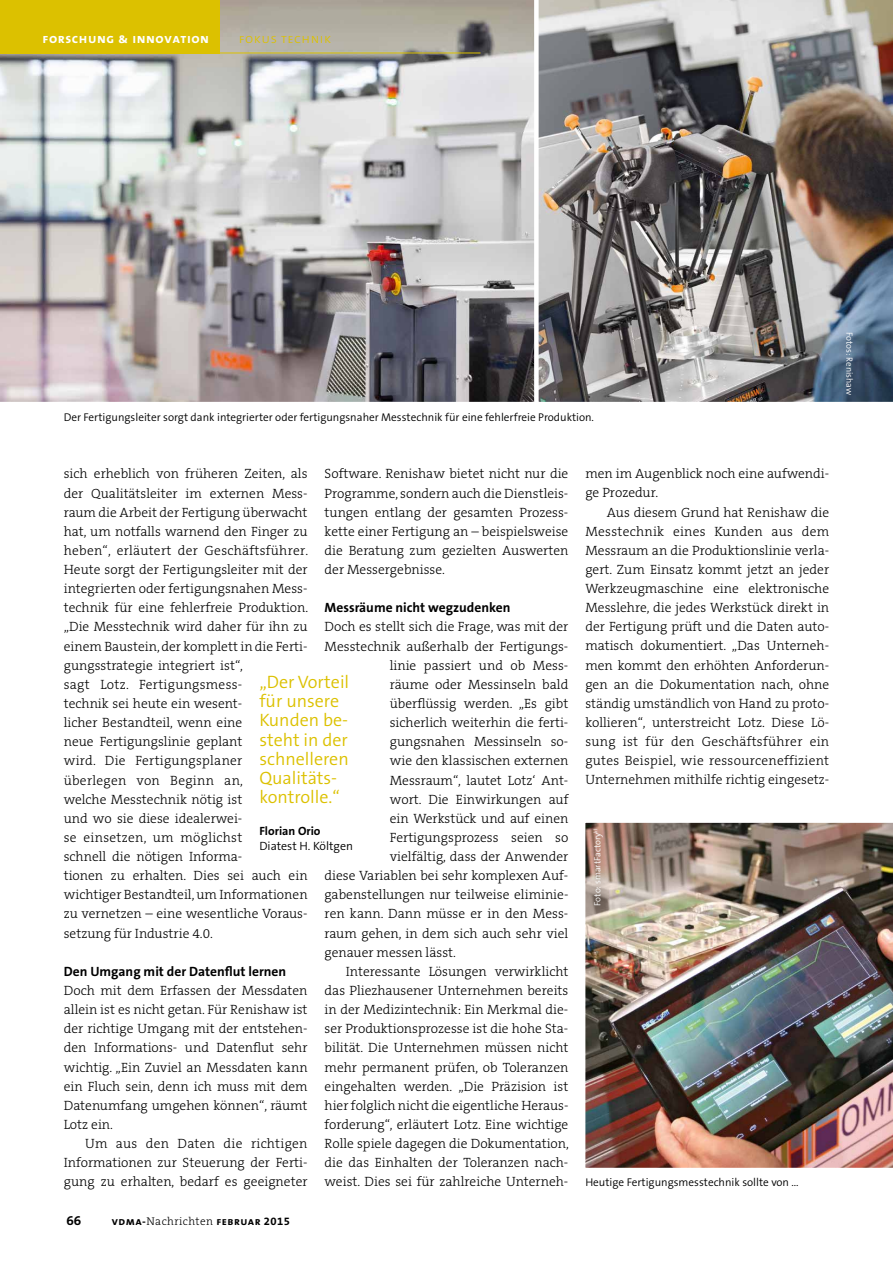
<style>
.page{position:relative;width:893px;height:1263px;background:#fff}
.page>*{position:absolute;margin:0;border:0;box-sizing:border-box;transform-origin:0 0}
.t1{font:300 18px/19.2px "The Sans B W4";color:#dcc100}
.t2{font:300 13.5px/19.2px "The Serif B W3";color:#000;text-align:justify}
.t3{font:700 13.5px "The Sans B W7";color:#000}
.t4{font:13.5px "The Sans Bold Caps";letter-spacing:.04em;color:#fff}
.t5{font:13.5px "The Sans Light Caps";letter-spacing:.04em;color:#dcc100}
.t6{font:300 12px "The Sans B W4";color:#000}
.t7{font:700 12px "The Sans B W7";color:#000}
.t8{font:300 11.25px "The Sans B W4";color:#000}
.t9{font:11.25px "The Sans Bold Caps";letter-spacing:.04em;color:#000}
.t10{font:300 9px "The Sans B W4";color:#fff}
.s1{font-family:"The Serif B W3";font-weight:300}
.s2{font-family:"The Sans B W7";font-weight:700}
</style>
<div class="page">
<img style="left:0;top:0;width:532px;height:402px">
<div style="left:0;top:0;width:220px;height:53px;background:#dcc100"></div>
<hr style="left:220px;top:53px;width:260px;height:1px;background:#dcc100">
<img style="left:532px;top:0;width:361px;height:402px">
<img style="left:585px;top:822px;width:308px;height:346px">
<div style="left:587px;top:822px;width:25px;height:93px;background:#000;opacity:.75"></div>
<p class="t4" style="left:43px;top:27px;width:168px">forschung &amp; innovation</p>
<p class="t5" style="left:239px;top:27px;width:94px">fokus technik</p>
<p class="t8" style="left:64px;top:410px;width:532px">Der Fertigungsleiter sorgt dank integrierter oder fertigungsnaher Messtechnik für eine fehlerfreie Produktion.</p>
<p class="t10" style="left:855px;top:332px;width:65px;rotate:90deg">Fotos: Renishaw</p>
<p class="t2" style="left:64px;top:464px;width:246px;text-align:left">sich erheblich von früheren Zeiten, als der Qualitätsleiter im externen Mess&shy;raum die Arbeit der Fertigung überwacht hat, um notfalls warnend den Finger zu heben“, erläutert der Geschäftsführer.<br>Heute sorgt der Fertigungsleiter mit der integrierten oder fertigungsnahen Mess&shy;technik für eine fehlerfreie Produktion. „Die Messtechnik wird daher für ihn zu einem Baustein, der komplett in die Ferti&shy;gungsstrategie integriert ist“,<br>sagt Lotz. Fertigungsmess-<br>technik sei heute ein wesent-<br>licher Bestandteil, wenn eine<br>neue Fertigungslinie geplant<br>wird. Die Fertigungsplaner überlegen von Beginn an,<br>welche Messtechnik nötig ist<br>und wo sie diese idealerwei---<br>se einsetzen, um möglichst<br>schnell die nötigen Informa-<br>tionen zu erhalten. Dies sei auch ein wichtiger Bestandteil, um Informationen zu vernetzen – eine wesentliche Voraus&shy;setzung für Industrie 4.0.</p>
<p class="t3" style="left:64px;top:962px;width:224px">Den Umgang mit der Datenflut lernen</p>
<p class="t2" style="left:64px;top:981px;width:245px">Doch mit dem Erfassen der Messdaten allein ist es nicht getan. Für Renishaw ist der richtige Umgang mit der entstehen&shy;den Informations- und Datenflut sehr wichtig. „Ein Zuviel an Messdaten kann ein Fluch sein, denn ich muss mit dem Datenumfang umgehen können“, räumt Lotz ein.</p>
<p class="t2" style="left:64px;top:1134px;width:245px;text-indent:21px">Um aus den Daten die richtigen Informationen zur Steuerung der Ferti&shy;gung zu erhalten, bedarf es geeigneter</p>
<p class="t2" style="left:325px;top:464px;width:245px">Software. Renishaw bietet nicht nur die Programme, sondern auch die Dienstleis&shy;tungen entlang der gesamten Prozess&shy;kette einer Fertigung an – beispielsweise die Beratung zum gezielten Auswerten der Messergebnisse.</p>
<p class="t3" style="left:325px;top:599px;width:187px">Messräume nicht wegzudenken</p>
<p class="t2" style="left:325px;top:617px;width:245px">Doch es stellt sich die Frage, was mit der</p>
<p class="t2" style="left:325px;top:636px;width:245px">Messtechnik außerhalb der Fertigungs-</p>
<p class="t2" style="left:390px;top:656px;width:180px">linie passiert und ob Mess-</p>
<p class="t2" style="left:390px;top:675px;width:180px">räume oder Messinseln bald</p>
<p class="t2" style="left:390px;top:694px;width:180px">überflüssig werden. „Es gibt</p>
<p class="t2" style="left:390px;top:713px;width:180px">sicherlich weiterhin die ferti-</p>
<p class="t2" style="left:390px;top:732px;width:180px">gungsnahen Messinseln so-</p>
<p class="t2" style="left:390px;top:751px;width:180px">wie den klassischen externen</p>
<p class="t2" style="left:390px;top:770px;width:180px">Messraum“, lautet Lotz‘ Ant-</p>
<p class="t2" style="left:390px;top:789px;width:180px">wort. Die Einwirkungen auf</p>
<p class="t2" style="left:390px;top:809px;width:180px">ein Werkstück und auf einen</p>
<p class="t2" style="left:390px;top:828px;width:180px">Fertigungsprozess seien so</p>
<p class="t2" style="left:390px;top:847px;width:180px">vielfältig, dass der Anwender</p>
<p class="t2" style="left:325px;top:866px;width:245px">diese Variablen bei sehr komplexen Auf-</p>
<p class="t2" style="left:325px;top:885px;width:245px">gabenstellungen nur teilweise eliminie-</p>
<p class="t2" style="left:325px;top:904px;width:245px">ren kann. Dann müsse er in den Mess-</p>
<p class="t2" style="left:325px;top:923px;width:245px">raum gehen, in dem sich auch sehr viel</p>
<p class="t2" style="left:325px;top:943px;width:133px">genauer messen lässt.</p>
<p class="t2" style="left:346px;top:962px;width:224px">Interessante Lösungen verwirklicht</p>
<p class="t2" style="left:325px;top:981px;width:245px">das Pliezhausener Unternehmen bereits</p>
<p class="t2" style="left:325px;top:1000px;width:245px">in der Medizintechnik: Ein Merkmal die-</p>
<p class="t2" style="left:325px;top:1019px;width:245px">ser Produktionsprozesse ist die hohe Sta-</p>
<p class="t2" style="left:325px;top:1038px;width:245px">bilität. Die Unternehmen müssen nicht</p>
<p class="t2" style="left:325px;top:1057px;width:245px">mehr permanent prüfen, ob Toleranzen</p>
<p class="t2" style="left:325px;top:1076px;width:245px">eingehalten werden. „Die Präzision ist</p>
<p class="t2" style="left:325px;top:1096px;width:245px">hier folglich nicht die eigentliche Heraus-</p>
<p class="t2" style="left:325px;top:1115px;width:245px">forderung“, erläutert Lotz. Eine wichtige</p>
<p class="t2" style="left:325px;top:1134px;width:246px">Rolle spiele dagegen die Dokumentation,</p>
<p class="t2" style="left:325px;top:1153px;width:245px">die das Einhalten der Toleranzen nach-</p>
<p class="t2" style="left:325px;top:1172px;width:245px">weist. Dies sei für zahlreiche Unterneh-</p>
<h1 class="t1" style="left:259px;top:673px;width:91px">„Der Vorteil für unsere<br>Kunden be&shy;steht in der schnelleren<br>Qualitäts&shy;kontrolle.“</h1>
<p class="t7" style="left:259px;top:823px;width:63px">Florian Orio</p>
<p class="t6" style="left:259px;top:838px;width:95px">Diatest H. Költgen</p>
<p class="t3" style="left:66px;top:1211px;width:16px">66</p>
<p class="t9" style="left:112px;top:1211px;width:180px">vdma-<span class="s1">Nachrichten</span> februar <span class="s2">2015</span></p>
<p class="t2" style="left:585px;top:464px;width:245px">men im Augenblick noch eine aufwendi&shy;ge Prozedur.</p>
<p class="t2" style="left:585px;top:502px;width:245px;text-indent:21px">Aus diesem Grund hat Renishaw die Messtechnik eines Kunden aus dem Messraum an die Produktionslinie verla&shy;gert. Zum Einsatz kommt jetzt an jeder Werkzeugmaschine eine elektronische Messlehre, die jedes Werkstück direkt in der Fertigung prüft und die Daten auto&shy;matisch dokumentiert. „Das Unterneh&shy;men kommt den erhöhten Anforderun&shy;gen an die Dokumentation nach, ohne ständig umständlich von Hand zu proto&shy;kollieren“, unterstreicht Lotz. Diese Lö&shy;sung ist für den Geschäftsführer ein gutes Beispiel, wie ressourceneffizient Unternehmen mithilfe richtig eingesetz-</p>
<p class="t10" style="left:592px;top:906px;width:78px;rotate:-90deg">Foto: smartFactory<sup>kl</sup></p>
<p class="t8" style="left:585px;top:1175px;width:215px">Heutige Fertigungsmesstechnik sollte von ...</p>
</div>
